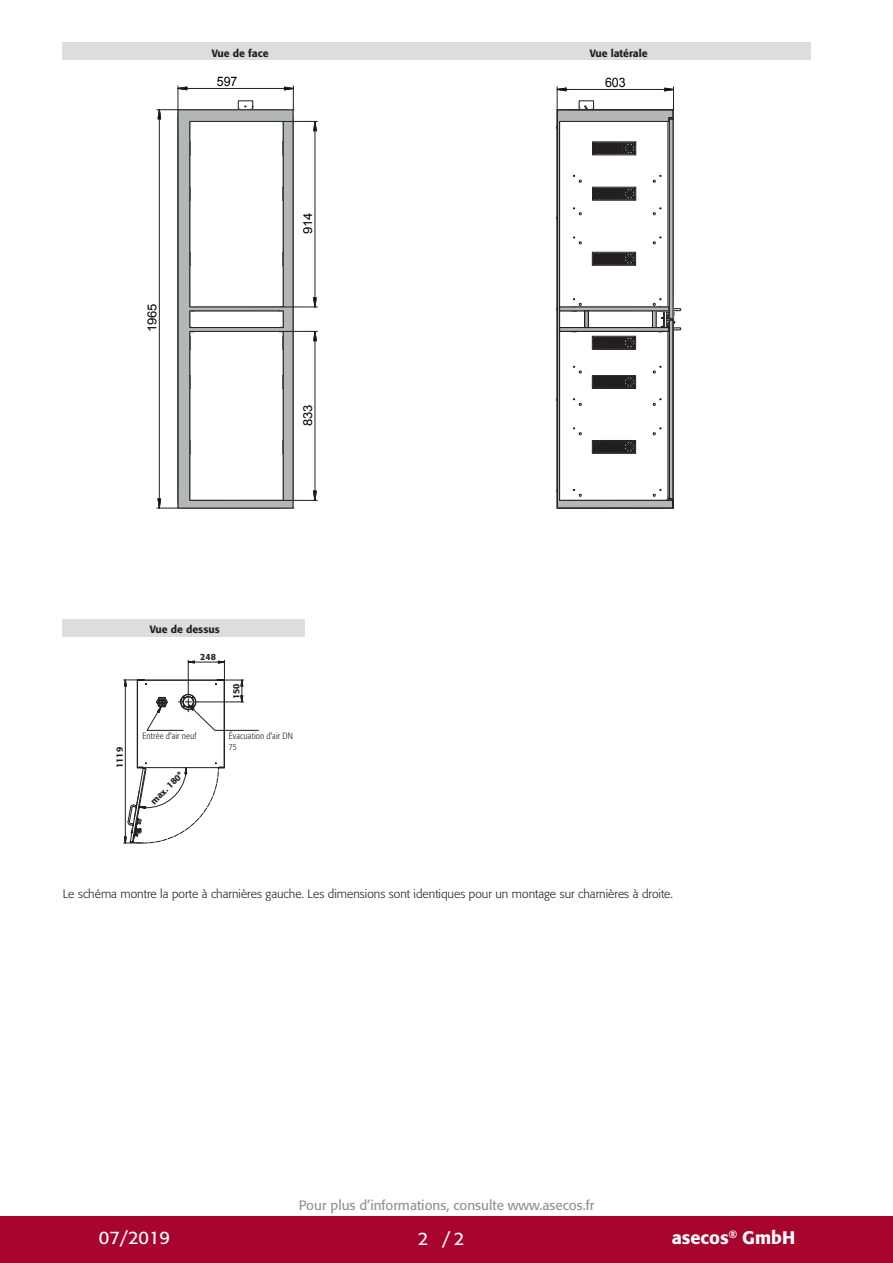
<style>
.page{position:relative;width:893px;height:1263px;background:#fff}
.page>*{position:absolute;margin:0;border:0;box-sizing:border-box;transform-origin:0 0}
.t1{font:500 18px "Formata Pro";color:#fff}
.t2{font:18px "Formata Pro";color:#fff}
.CB_AF_U4-Fachhaendle{font:13.5px "Formata Pro";color:#939598}
.t3{font:13.05px "Arial";letter-spacing:-.005em;color:#000001;scale:.95 1}
.t4{font:12.45px "Arial";letter-spacing:-.005em;color:#000001;scale:1.05 1}
.CB_AF_Image-FT{font:300 12px "Formata Pro";color:#231f20}
.t5{font:500 10.5px "Formata Pro";color:#231f20}
.t6{font:300 condensed 9px/10.5px "Formata Pro";letter-spacing:.025em;color:#231f20}
.t7{font:500 9px "Formata Pro";color:#231f20}
</style>
<div class="page">
<div style="left:0;top:1216px;width:893px;height:47px;background:#a7052d"></div>
<div style="left:63px;top:43px;width:748px;height:17px;background:#dcdddf"></div>
<svg style="left:537px;top:42px;width:146px;height:467px"></svg>
<div style="left:63px;top:619px;width:242px;height:17px;background:#dcdddf"></div>
<svg style="left:100px;top:42px;width:217px;height:802px"></svg>
<p class="t5" style="left:212px;top:46px;width:58px">Vue de face</p>
<p class="t5" style="left:590px;top:47px;width:60px">Vue latérale</p>
<p class="t3" style="left:217px;top:72px;width:23px">597</p>
<p class="t4" style="left:144px;top:332px;width:29px;rotate:-90deg">1965</p>
<p class="t4" style="left:300px;top:234px;width:22px;rotate:-90deg">914</p>
<p class="t4" style="left:300px;top:426px;width:22px;rotate:-90deg">833</p>
<p class="t7" style="left:114px;top:768px;width:22px;rotate:-90deg">1119</p>
<p class="t5" style="left:150px;top:622px;width:71px">Vue de dessus</p>
<p class="t7" style="left:200px;top:651px;width:17px">248</p>
<p class="t7" style="left:230px;top:699px;width:17px;rotate:-90deg">150</p>
<p class="t6" style="left:143px;top:731px;width:55px">Entrée d'air neuf</p>
<p class="t6" style="left:229px;top:731px;width:66px">Évacuation d'air DN<br>75</p>
<p class="t7" style="left:148px;top:799px;width:43px;rotate:-45deg">max. 180°</p>
<p class="t3" style="left:605px;top:73px;width:23px">603</p>
<p class="CB_AF_Image-FT" style="left:63px;top:887px;width:612px">Le schéma montre la porte à charnières gauche. Les dimensions sont identiques pour un montage sur charnières à droite.</p>
<p class="CB_AF_U4-Fachhaendle" style="left:299px;top:1196px;width:297px">Pour plus d’informations, consulte www.asecos.fr</p>
<p class="t2" style="left:99px;top:1225px;width:73px">07/2019</p>
<p class="t2" style="left:418px;top:1227px;width:12px">2</p>
<p class="t2" style="left:442px;top:1227px;width:23px">/2</p>
<h1 class="t1" style="left:672px;top:1225px;width:125px">asecos<sup>®</sup> GmbH</h1>
</div>
